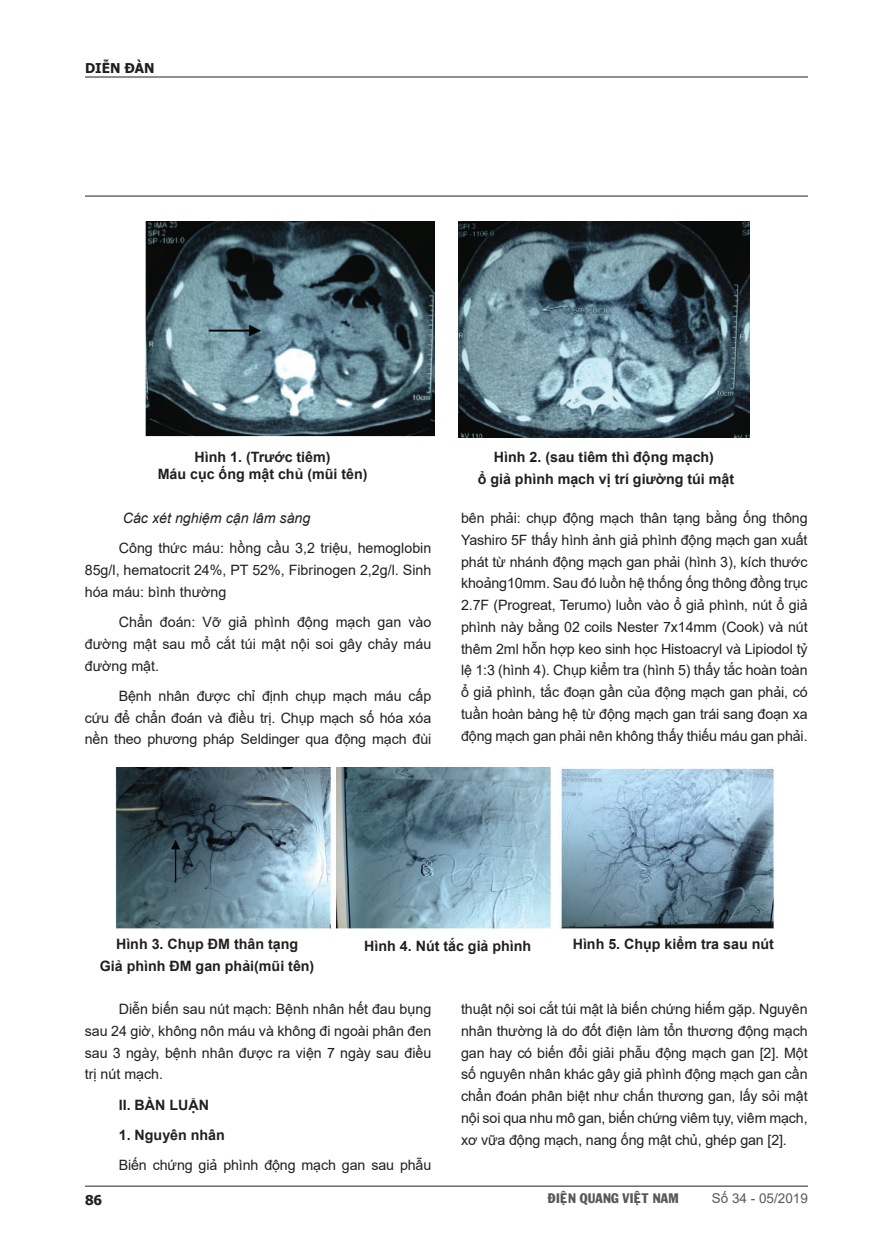
<style>
.page{position:relative;width:893px;height:1255px;background:#fff}
.page>*{position:absolute;margin:0;border:0;box-sizing:border-box;transform-origin:0 0}
.t1{font:14.25px/21.8px "Arial";letter-spacing:-.01em;color:#231f20;text-align:justify}
.t2{font:700 14.25px "Arial";color:#231f20}
.t3{font:italic 14.25px "Arial";color:#231f20}
.t4{font:13.5px "VNI Franko";color:#57585a}
.t5{font:13.5px "Arial";color:#57585a}
.t6{font:700 13.5px "Tahoma";color:#231f20}
</style>
<div class="page">
<hr style="left:85px;top:1185px;width:723px;height:1px;background:#231f20">
<hr style="left:85px;top:77px;width:723px;height:1px;background:#231f20">
<hr style="left:85px;top:196px;width:723px;height:1px;background:#231f20">
<img style="left:459px;top:222px;width:290px;height:215px">
<img style="left:115px;top:767px;width:659px;height:161px">
<img style="left:145px;top:222px;width:289px;height:215px">
<p class="t6" style="left:85px;top:59px;width:71px">DIỄN ĐÀN</p>
<p class="t2" style="left:195px;top:447px;width:138px">Hình 1. (Trước tiêm)</p>
<p class="t2" style="left:158px;top:464px;width:211px">Máu cục ống mật chủ (mũi tên)</p>
<p class="t3" style="left:123px;top:509px;width:189px">Các xét nghiệm cận lâm sàng</p>
<p class="t1" style="left:85px;top:537px;width:348px;text-indent:34px">Công thức máu: hồng cầu 3,2 triệu, hemoglobin 85g/l, hematocrit 24%, PT 52%, Fibrinogen 2,2g/l. Sinh hóa máu: bình thường</p>
<p class="t1" style="left:85px;top:611px;width:348px;text-indent:34px">Chẩn đoán: Vỡ giả phình động mạch gan vào đường mật sau mổ cắt túi mật nội soi gây chảy máu đường mật.</p>
<p class="t1" style="left:85px;top:685px;width:348px;text-indent:34px">Bệnh nhân được chỉ định chụp mạch máu cấp cứu để chẩn đoán và điều trị. Chụp mạch số hóa xóa nền theo phương pháp Seldinger qua động mạch đùi</p>
<p class="t2" style="left:494px;top:447px;width:222px">Hình 2. (sau tiêm thì động mạch)</p>
<p class="t2" style="left:478px;top:469px;width:258px">ổ giả phình mạch vị trí giường túi mật</p>
<p class="t1" style="left:461px;top:507px;width:348px">bên phải: chụp động mạch thân tạng bằng ống thông Yashiro 5F thấy hình ảnh giả phình động mạch gan xuất phát từ nhánh động mạch gan phải (hình 3), kích thước khoảng10mm. Sau đó luồn hệ thống ống thông đồng trục 2.7F (Progreat, Terumo) luồn vào ổ giả phình, nút ổ giả phình này bằng 02 coils Nester 7x14mm (Cook) và nút thêm 2ml hỗn hợp keo sinh học Histoacryl và Lipiodol tỷ lệ 1:3 (hình 4). Chụp kiểm tra (hình 5) thấy tắc hoàn toàn ổ giả phình, tắc đoạn gần của động mạch gan phải, có tuần hoàn bàng hệ từ động mạch gan trái sang đoạn xa động mạch gan phải nên không thấy thiếu máu gan phải.</p>
<p class="t2" style="left:116px;top:934px;width:184px">Hình 3. Chụp ĐM thân tạng</p>
<p class="t2" style="left:100px;top:955px;width:216px">Giả phình ĐM gan phải(mũi tên)</p>
<p class="t2" style="left:364px;top:936px;width:169px">Hình 4. Nút tắc giả phình</p>
<p class="t2" style="left:573px;top:934px;width:203px">Hình 5. Chụp kiểm tra sau nút</p>
<p class="t1" style="left:85px;top:998px;width:348px;text-indent:34px">Diễn biến sau nút mạch: Bệnh nhân hết đau bụng sau 24 giờ, không nôn máu và không đi ngoài phân đen sau 3 ngày, bệnh nhân được ra viện 7 ngày sau điều trị nút mạch.</p>
<p class="t2" style="left:119px;top:1094px;width:92px">II. BÀN LUẬN</p>
<p class="t2" style="left:119px;top:1124px;width:108px">1. Nguyên nhân</p>
<p class="t1" style="left:119px;top:1154px;width:314px">Biến chứng giả phình động mạch gan sau phẫu</p>
<p class="t1" style="left:461px;top:998px;width:348px">thuật nội soi cắt túi mật là biến chứng hiếm gặp. Nguyên nhân thường là do đốt điện làm tổn thương động mạch gan hay có biến đổi giải phẫu động mạch gan [2]. Một số nguyên nhân khác gây giả phình động mạch gan cần chẩn đoán phân biệt như chấn thương gan, lấy sỏi mật nội soi qua nhu mô gan, biến chứng viêm tụy, viêm mạch, xơ vữa động mạch, nang ống mật chủ, ghép gan [2].</p>
<p class="t6" style="left:85px;top:1190px;width:19px">86</p>
<p class="t4" style="left:548px;top:1187px;width:132px">ÑIEÄN QUANG VIEÄT NAM</p>
<p class="t5" style="left:712px;top:1188px;width:98px">Số 34 - 05/2019</p>
</div>
